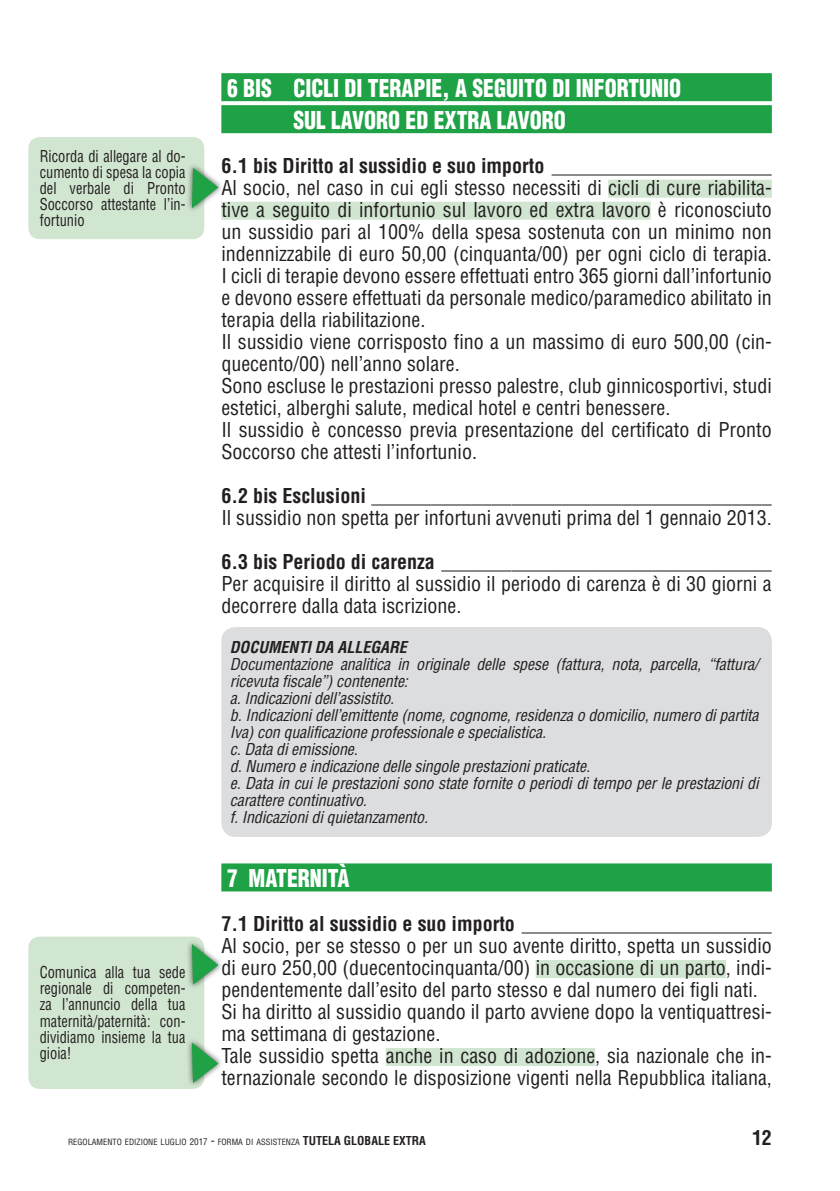
<style>
.page{position:relative;width:840px;height:1191px;background:#fff}
.page>*{position:absolute;margin:0;border:0;box-sizing:border-box;transform-origin:0 0}
.t1{font:900 condensed 24px/32px "Helvetica LT Std";color:#fff;scale:.9 1}
.t2{font:condensed 20px/22px "Helvetica LT Std";color:#231f20}
.t3{font:700 condensed 20px "Helvetica LT Std";color:#231f20}
.t4{font:italic condensed 16px/17px "Helvetica LT Std";letter-spacing:-.01em;color:#231f20}
.t5{font:condensed 16px/16px "Helvetica LT Std";color:#231f20;text-align:justify;scale:.9 1}
.t6{font:italic 700 condensed 16px "Helvetica LT Std";color:#231f20}
.t7{font:condensed 8.4px "Helvetica LT Std";color:#231f20}
.s1{font-size:9px}
.s2{font-size:12px}
.s3{font-weight:700;font-size:12px}
</style>
<div class="page">
<div style="left:221px;top:73px;width:550px;height:28px;background:#1fa245"></div>
<div style="left:221px;top:105px;width:550px;height:28px;background:#1fa245"></div>
<div style="left:608px;top:180px;width:163px;height:18px;background:#d1e6d0"></div>
<div style="left:221px;top:202px;width:429px;height:18px;background:#d1e6d0"></div>
<div style="left:221px;top:863px;width:550px;height:28px;background:#1fa245"></div>
<div style="left:535px;top:960px;width:190px;height:18px;background:#d1e6d0"></div>
<div style="left:385px;top:1048px;width:210px;height:18px;background:#d1e6d0"></div>
<div style="left:221px;top:627px;width:550px;height:210px;background:#dcdddf;border-radius:14px"></div>
<div style="left:28px;top:137px;width:176px;height:102px;background:#d1e6d0;border-radius:11px"></div>
<div style="left:186px;top:162px;width:38px;height:52px;background:#231f20;opacity:.75"></div>
<svg style="left:192px;top:168px;width:26px;height:40px"></svg>
<div style="left:28px;top:936px;width:176px;height:153px;background:#d1e6d0;border-radius:11px"></div>
<div style="left:186px;top:938px;width:38px;height:51px;background:#231f20;opacity:.75"></div>
<svg style="left:192px;top:944px;width:26px;height:40px"></svg>
<div style="left:186px;top:1037px;width:38px;height:51px;background:#231f20;opacity:.75"></div>
<svg style="left:192px;top:1042px;width:26px;height:41px"></svg>
<p class="t5" style="left:40px;top:148px;width:163px">Ricorda di allegare al do&shy;cumento di spesa la copia del verbale di Pronto Soccorso attestante l’in&shy;fortunio</p>
<p class="t5" style="left:40px;top:964px;width:163px">Comunica alla tua sede regionale di competen&shy;za l’annuncio della tua maternità/paternità: con&shy;dividiamo insieme la tua gioia!</p>
<p class="t1" style="left:293px;top:72px;width:432px;text-indent:-66px">6 BIS CICLI DI TERAPIE, A SEGUITO DI INFORTUNIO<br>SUL LAVORO ED EXTRA LAVORO</p>
<p class="t3" style="left:221px;top:153px;width:551px">6.1 bis Diritto al sussidio e suo importo ______________________</p>
<p class="t2" style="left:221px;top:176px;width:551px">Al socio, nel caso in cui egli stesso necessiti di cicli di cure riabilita&shy;tive a seguito di infortunio sul lavoro ed extra lavoro è riconosciuto un sussidio pari al 100% della spesa sostenuta con un minimo non indennizzabile di euro 50,00 (cinquanta/00) per ogni ciclo di terapia.<br>I cicli di terapie devono essere effettuati entro 365 giorni dall’infortunio e devono essere effettuati da personale medico/paramedico abilitato in terapia della riabilitazione.<br>Il sussidio viene corrisposto fino a un massimo di euro 500,00 (cin&shy;quecento/00) nell’anno solare.<br>Sono escluse le prestazioni presso palestre, club ginnicosportivi, studi estetici, alberghi salute, medical hotel e centri benessere.<br>Il sussidio è concesso previa presentazione del certificato di Pronto Soccorso che attesti l’infortunio.</p>
<p class="t3" style="left:221px;top:483px;width:551px">6.2 bis Esclusioni ________________________________________</p>
<p class="t2" style="left:221px;top:506px;width:551px">Il sussidio non spetta per infortuni avvenuti prima del 1 gennaio 2013.</p>
<p class="t3" style="left:221px;top:549px;width:551px">6.3 bis Periodo di carenza _________________________________</p>
<p class="t2" style="left:221px;top:572px;width:551px">Per acquisire il diritto al sussidio il periodo di carenza è di 30 giorni a decorrere dalla data iscrizione.</p>
<p class="t6" style="left:230px;top:637px;width:178px">DOCUMENTI DA ALLEGARE</p>
<p class="t4" style="left:230px;top:655px;width:530px">Documentazione analitica in originale delle spese (fattura, nota, parcella, “fattura/ ricevuta fiscale”) contenente:<br>a. Indicazioni dell’assistito.<br>b. Indicazioni dell’emittente (nome, cognome, residenza o domicilio, numero di partita Iva) con qualificazione professionale e specialistica.<br>c. Data di emissione.<br>d. Numero e indicazione delle singole prestazioni praticate.<br>e. Data in cui le prestazioni sono state fornite o periodi di tempo per le prestazioni di carattere continuativo.<br>f. Indicazioni di quietanzamento.</p>
<p class="t1" style="left:227px;top:862px;width:138px">7 MATERNITÀ</p>
<p class="t3" style="left:221px;top:911px;width:551px">7.1 Diritto al sussidio e suo importo _________________________</p>
<p class="t2" style="left:221px;top:934px;width:551px">Al socio, per se stesso o per un suo avente diritto, spetta un sussidio di euro 250,00 (duecentocinquanta/00) in occasione di un parto, indi&shy;pendentemente dall’esito del parto stesso e dal numero dei figli nati.<br>Si ha diritto al sussidio quando il parto avviene dopo la ventiquattresi&shy;ma settimana di gestazione.<br>Tale sussidio spetta anche in caso di adozione, sia nazionale che in&shy;ternazionale secondo le disposizione vigenti nella Repubblica italiana,</p>
<p class="t7" style="left:68px;top:1136px;width:359px">REGOLAMENTO EDIZIONE LUGLIO <span class="s1">2017</span> <span class="s2">-</span> FORMA DI ASSISTENZA <span class="s3">TUTELA GLOBALE EXTRA</span></p>
<p class="t3" style="left:751px;top:1125px;width:21px">12</p>
</div>
